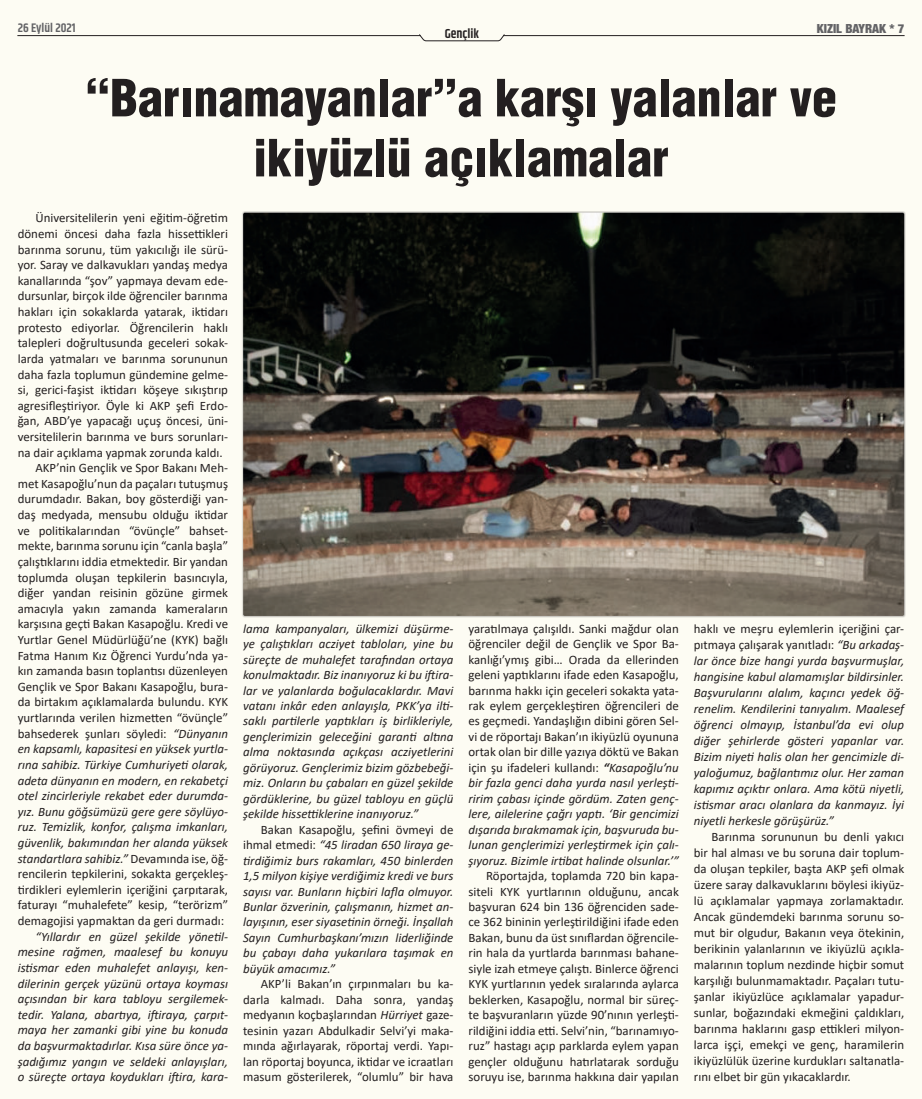
<style>
.page{position:relative;width:922px;height:1099px;background:#fff}
.page>*{position:absolute;margin:0;border:0;box-sizing:border-box;transform-origin:0 0}
.ana_başlık{font:900 condensed 50px/60px "Helvetica";color:#231f20;text-align:center}
.t1{font:600 13.12px "Khand";color:#231f20}
.t2{font:12.88px/15.6px "Calibri";color:#231f20;text-align:justify}
.t3{font:italic 12.88px/15.5px "Calibri";color:#231f20;text-align:justify}
.t4{font:900 condensed 12.5px "Helvetica Neue";color:#636366}
.t5{font:600 12.5px "Khand";color:#636366}
.s1{font-style:italic}
.s2{font-weight:700;font-style:italic}
.s3{font-style:normal}
</style>
<div class="page">
<div style="left:0;top:0;width:921px;height:1098px;background:#fdfcf3"></div>
<hr style="left:18px;top:35px;width:402px;height:1px;background:#231f20">
<hr style="left:503px;top:35px;width:400px;height:1px;background:#231f20">
<svg style="left:419px;top:34px;width:85px;height:7px"></svg>
<img style="left:243px;top:213px;width:661px;height:403px">
<p class="t5" style="left:18px;top:20px;width:59px">26 Eylül 2021</p>
<p class="t4" style="left:816px;top:20px;width:89px">KIZIL BAYRAK * 7</p>
<p class="t1" style="left:444px;top:25px;width:36px">Gençlik</p>
<p class="ana_başlık" style="left:85px;top:67px;width:753px">“Barınamayanlar”a karşı yalanlar ve ikiyüzlü açıklamalar</p>
<p class="t2" style="left:18px;top:210px;width:212px;text-indent:18px">Üniversitelilerin yeni eğitim-öğretim dönemi öncesi daha fazla hissettikleri barınma sorunu, tüm yakıcılığı ile sürü&shy;yor. Saray ve dalkavukları yandaş medya kanallarında “şov” yapmaya devam ede&shy;dursunlar, birçok ilde öğrenciler barınma hakları için sokaklarda yatarak, iktidarı protesto ediyorlar. Öğrencilerin haklı talepleri doğrultusunda geceleri sokak&shy;larda yatmaları ve barınma sorununun daha fazla toplumun gündemine gelme&shy;si, gerici-faşist iktidarı köşeye sıkıştırıp agresifleştiriyor. Öyle ki AKP şefi Erdo&shy;ğan, ABD’ye yapacağı uçuş öncesi, üni&shy;versitelilerin barınma ve burs sorunları&shy;na dair açıklama yapmak zorunda kaldı.</p>
<p class="t2" style="left:18px;top:460px;width:212px;text-indent:18px">AKP’nin Gençlik ve Spor Bakanı Meh&shy;met Kasapoğlu’nun da paçaları tutuşmuş durumdadır. Bakan, boy gösterdiği yan&shy;daş medyada, mensubu olduğu iktidar ve politikalarından “övünçle” bahset&shy;mekte, barınma sorunu için “canla başla” çalıştıklarını iddia etmektedir. Bir yandan toplumda oluşan tepkilerin basıncıyla, diğer yandan reisinin gözüne girmek amacıyla yakın zamanda kameraların karşısına geçti Bakan Kasapoğlu. Kredi ve Yurtlar Genel Müdürlüğü’ne (KYK) bağlı Fatma Hanım Kız Öğrenci Yurdu’nda ya&shy;kın zamanda basın toplantısı düzenleyen Gençlik ve Spor Bakanı Kasapoğlu, bura&shy;da birtakım açıklamalarda bulundu. KYK yurtlarında verilen hizmetten “övünçle” bahsederek şunları söyledi: <span class="s1">“Dünyanın en kapsamlı, kapasitesi en yüksek yurtla&shy;rına sahibiz. Türkiye Cumhuriyeti olarak, adeta dünyanın en modern, en rekabetçi otel zincirleriyle rekabet eder durumda&shy;yız. Bunu göğsümüzü gere gere söylüyo&shy;ruz. Temizlik, konfor, çalışma imkanları, güvenlik, bakımından her alanda yüksek standartlara sahibiz.”</span> Devamında ise, öğ&shy;rencilerin tepkilerini, sokakta gerçekleş&shy;tirdikleri eylemlerin içeriğini çarpıtarak, faturayı “muhalefete” kesip, “terörizm” demagojisi yapmaktan da geri durmadı:</p>
<p class="t3" style="left:18px;top:928px;width:212px;text-indent:18px">“Yıllardır en güzel şekilde yönetil&shy;mesine rağmen, maalesef bu konuyu istismar eden muhalefet anlayışı, ken&shy;dilerinin gerçek yüzünü ortaya koyması açısından bir kara tabloyu sergilemek&shy;tedir. Yalana, abartıya, iftiraya, çarpıt&shy;maya her zamanki gibi yine bu konuda da başvurmaktadırlar. Kısa süre önce ya&shy;şadığımız yangın ve seldeki anlayışları, o süreçte ortaya koydukları iftira, kara-</p>
<p class="t2" style="left:468px;top:620px;width:212px">yaratılmaya çalışıldı. Sanki mağdur olan öğrenciler değil de Gençlik ve Spor Ba&shy;kanlığı’ymış gibi… Orada da ellerinden geleni yaptıklarını ifade eden Kasapoğlu, barınma hakkı için geceleri sokakta yata&shy;rak eylem gerçekleştiren öğrencileri de es geçmedi. Yandaşlığın dibini gören Sel&shy;vi de röportajı Bakan’ın ikiyüzlü oyununa ortak olan bir dille yazıya döktü ve Bakan için şu ifadeleri kullandı: <span class="s2">“</span><span class="s1">Kasapoğlu’nu bir fazla genci daha yurda nasıl yerleşti&shy;ririm çabası içinde gördüm. Zaten genç&shy;lere, ailelerine çağrı yaptı. ‘Bir gencimizi dışarıda bırakmamak için, başvuruda bu&shy;lunan gençlerimizi yerleştirmek için çalı&shy;şıyoruz. Bizimle irtibat halinde olsunlar.’”</span></p>
<p class="t2" style="left:468px;top:867px;width:212px;text-indent:18px">Röportajda, toplamda 720 bin kapa&shy;siteli KYK yurtlarının olduğunu, ancak başvuran 624 bin 136 öğrenciden sade&shy;ce 362 bininin yerleştirildiğini ifade eden Bakan, bunu da üst sınıflardan öğrencile&shy;rin hala da yurtlarda barınması bahane&shy;siyle izah etmeye çalıştı. Binlerce öğrenci KYK yurtlarının yedek sıralarında aylarca beklerken, Kasapoğlu, normal bir süreç&shy;te başvuranların yüzde 90’nının yerleşti&shy;rildiğini iddia etti. Selvi’nin, “barınamıyo&shy;ruz” hastagı açıp parklarda eylem yapan gençler olduğunu hatırlatarak sorduğu soruyu ise, barınma hakkına dair yapılan</p>
<p class="t3" style="left:693px;top:620px;width:212px;line-height:16px"><span class="s3">haklı ve meşru eylemlerin içeriğini çar&shy;pıtmaya çalışarak yanıtladı:</span> “Bu arkadaş&shy;lar önce bize hangi yurda başvurmuşlar, hangisine kabul alamamışlar bildirsinler.<br>Başvurularını alalım, kaçıncı yedek öğ&shy;renelim. Kendilerini tanıyalım. Maalesef öğrenci olmayıp, İstanbul’da evi olup diğer şehirlerde gösteri yapanlar var.<br>Bizim niyeti halis olan her gencimizle di&shy;yaloğumuz, bağlantımız olur. Her zaman kapımız açıktır onlara. Ama kötü niyetli, istismar aracı olanlara da kanmayız. İyi niyetli herkesle görüşürüz.”</p>
<p class="t2" style="left:693px;top:828px;width:212px;line-height:16px;text-indent:18px">Barınma sorununun bu denli yakıcı bir hal alması ve bu soruna dair toplum&shy;da oluşan tepkiler, başta AKP şefi olmak üzere saray dalkavuklarını böylesi ikiyüz&shy;lü açıklamalar yapmaya zorlamaktadır.<br>Ancak gündemdeki barınma sorunu so&shy;mut bir olgudur, Bakanın veya ötekinin, berikinin yalanlarının ve ikiyüzlü açıkla&shy;malarının toplum nezdinde hiçbir somut karşılığı bulunmamaktadır. Paçaları tutu&shy;şanlar ikiyüzlüce açıklamalar yapadur&shy;sunlar, boğazındaki ekmeğini çaldıkları, barınma haklarını gasp ettikleri milyon&shy;larca işçi, emekçi ve genç, haramilerin ikiyüzlülük üzerine kurdukları saltanatla&shy;rını elbet bir gün yıkacaklardır.</p>
<p class="t3" style="left:243px;top:620px;width:212px">lama kampanyaları, ülkemizi düşürme&shy;ye çalıştıkları acziyet tabloları, yine bu süreçte de muhalefet tarafından ortaya konulmaktadır. Biz inanıyoruz ki bu iftira&shy;lar ve yalanlarda boğulacaklardır. Mavi vatanı inkâr eden anlayışla, PKK’ya ilti&shy;saklı partilerle yaptıkları iş birlikleriyle, gençlerimizin geleceğini garanti altına alma noktasında açıkçası acziyetlerini görüyoruz. Gençlerimiz bizim gözbebeği&shy;miz. Onların bu çabaları en güzel şekilde gördüklerine, bu güzel tabloyu en güçlü şekilde hissettiklerine inanıyoruz.”</p>
<p class="t3" style="left:243px;top:821px;width:212px;text-indent:18px"><span class="s3">Bakan Kasapoğlu, şefini övmeyi de ihmal etmedi:</span> “45 liradan 650 liraya ge&shy;tirdiğimiz burs rakamları, 450 binlerden 1,5 milyon kişiye verdiğimiz kredi ve burs sayısı var. Bunların hiçbiri lafla olmuyor.<br>Bunlar özverinin, çalışmanın, hizmet an&shy;layışının, eser siyasetinin örneği. İnşallah Sayın Cumhurbaşkanı’mızın liderliğinde bu çabayı daha yukarılara taşımak en büyük amacımız.”</p>
<p class="t2" style="left:243px;top:975px;width:212px;text-indent:18px">AKP’li Bakan’ın çırpınmaları bu ka&shy;darla kalmadı. Daha sonra, yandaş medyanın koçbaşlarından <span class="s1">Hürriyet</span> gaze&shy;tesinin yazarı Abdulkadir Selvi’yi maka&shy;mında ağırlayarak, röportaj verdi. Yapı&shy;lan röportaj boyunca, iktidar ve icraatları masum gösterilerek, “olumlu” bir hava</p>
</div>
